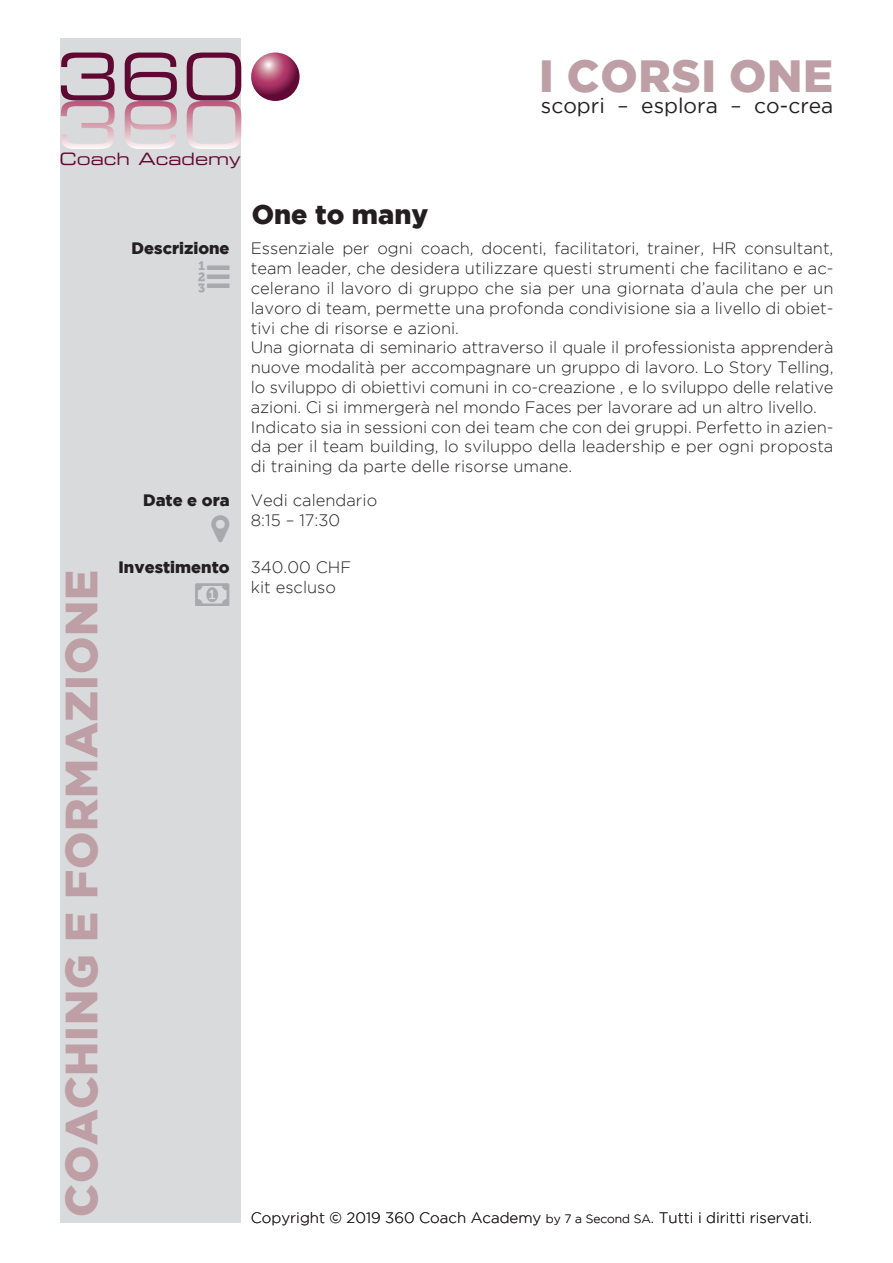
<style>
.page{position:relative;width:893px;height:1263px;background:#fff}
.page>*{position:absolute;margin:0;border:0;box-sizing:border-box;transform-origin:0 0}
.t1{font:64.95px "Eurostile LT Std Ex 2";color:#5f0833}
.Testo_Verticale_Lato{font:900 45px "Gotham";letter-spacing:.015em;color:#bd9fa5}
.Paragraph_Flyer{font:900 27px "Gotham";color:#231f20}
.Paragraph_Flyer-2{font:21px "Gotham";color:#231f20}
.t2{font:16.95px "Eurostile LT Std Ex 2";color:#5f0833}
.Paragraph_Flyer-3{font:300 16.5px/19.8px "Gotham";color:#231f20;text-align:justify}
.Paragraph_Flyer-4{font:900 16.5px "Gotham";color:#231f20}
.Colonna_Testo{font:300 15px "Gotham";color:#231f20}
.s1{font-size:12px}
</style>
<div class="page">
<div style="left:60px;top:38px;width:181px;height:1184px;background:#d9dadc"></div>
<svg style="left:61px;top:101px;width:54px;height:48px"></svg>
<svg style="left:125px;top:101px;width:52px;height:48px"></svg>
<svg style="left:187px;top:101px;width:54px;height:48px"></svg>
<svg style="left:251px;top:53px;width:49px;height:48px;background:#a0456b"></svg>
<h1 class="t1" style="left:56px;top:32px;width:190px">360</h1>
<p class="Testo_Verticale_Lato" style="left:539px;top:50px;width:296px">I CORSI ONE</p>
<p class="Paragraph_Flyer-2" style="left:541px;top:94px;width:294px">scopri – esplora – co-crea</p>
<p class="t2" style="left:60px;top:147px;width:183px">Coach Academy</p>
<p class="Paragraph_Flyer" style="left:252px;top:199px;width:178px">One to many</p>
<h2 class="Testo_Verticale_Lato" style="left:55px;top:1217px;width:648px;rotate:-90deg">COACHING E FORMAZIONE</h2>
<p class="Paragraph_Flyer-4" style="left:132px;top:239px;width:99px">Descrizione</p>
<p class="Paragraph_Flyer-3" style="left:251px;top:238px;width:584px">Essenziale per ogni coach, docenti, facilitatori, trainer, HR consultant, team leader, che desidera utilizzare questi strumenti che facilitano e ac&shy;celerano il lavoro di gruppo che sia per una giornata d’aula che per un lavoro di team, permette una profonda condivisione sia a livello di obiet&shy;tivi che di risorse e azioni.</p>
<p class="Paragraph_Flyer-3" style="left:251px;top:337px;width:584px">Una giornata di seminario attraverso il quale il professionista apprenderà nuove modalità per accompagnare un gruppo di lavoro. Lo Story Telling, lo sviluppo di obiettivi comuni in co-creazione , e lo sviluppo delle relative azioni. Ci si immergerà nel mondo Faces per lavorare ad un altro livello.</p>
<p class="Paragraph_Flyer-3" style="left:251px;top:417px;width:584px">Indicato sia in sessioni con dei team che con dei gruppi. Perfetto in azien&shy;da per il team building, lo sviluppo della leadership e per ogni proposta di training da parte delle risorse umane.</p>
<p class="Paragraph_Flyer-4" style="left:143px;top:491px;width:88px">Date e ora</p>
<p class="Paragraph_Flyer-3" style="left:251px;top:490px;width:128px">Vedi calendario<br>8:15 – 17:30</p>
<p class="Paragraph_Flyer-4" style="left:119px;top:557px;width:113px">Investimento</p>
<p class="Paragraph_Flyer-3" style="left:251px;top:557px;width:102px">340.00 CHF</p>
<p class="Paragraph_Flyer-3" style="left:251px;top:577px;width:87px">kit escluso</p>
<p class="Colonna_Testo" style="left:251px;top:1209px;width:563px">Copyright © 2019 360 Coach Academy <span class="s1">by 7 a Second SA</span>. Tutti i diritti riservati.</p>
</div>
